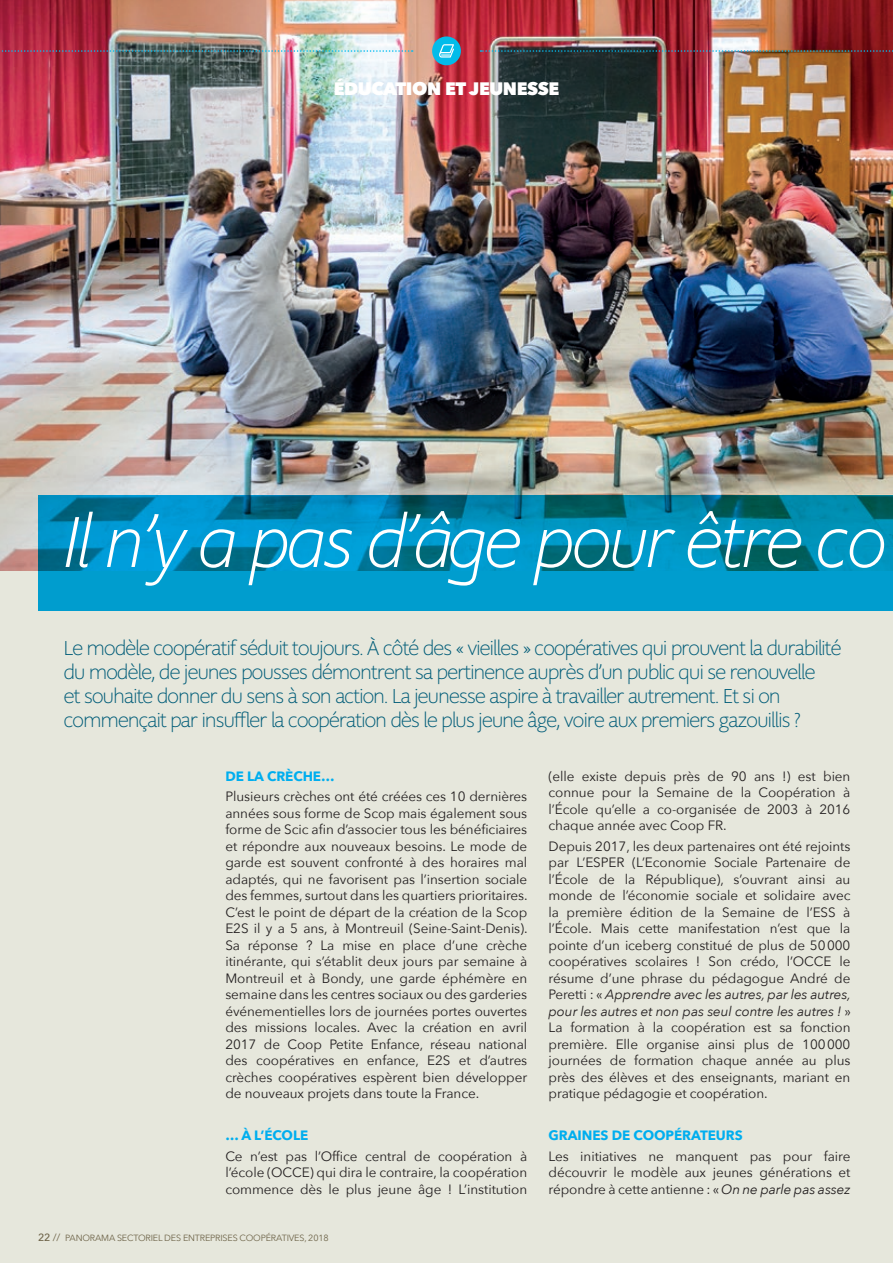
<style>
.page{position:relative;width:893px;height:1263px;background:#fff}
.page>*{position:absolute;margin:0;border:0;box-sizing:border-box;transform-origin:0 0}
.t1{font:italic 75px "Supra X Light Mezzo";letter-spacing:-.02em;color:#fff}
.t2{font:21px/24px "Supra X Light Mezzo";letter-spacing:-.03em;color:#005c78}
.t3{font:800 18px "Avenir Next";letter-spacing:-.025em;color:#fff}
.t4{font:13.5px/16.5px "Avenir Next";letter-spacing:-.005em;color:#231f20;text-align:justify}
.t5{font:700 13.5px "Avenir Next";letter-spacing:-.005em;color:#00aeef}
.t6{font:9px "Avenir Next";letter-spacing:-.02em;color:#6d6348}
.s1{font-weight:500;font-size:10.5px}
.s2{font-size:10.5px}
.s3{font-style:italic}
</style>
<div class="page">
<div style="left:0;top:571px;width:893px;height:692px;background:#e6e7dc"></div>
<img style="left:0;top:0;width:893px;height:571px">
<div style="left:432px;top:36px;width:29px;height:29px;background:#02bcea;border-radius:50%"></div>
<svg style="left:439px;top:44px;width:15px;height:14px"></svg>
<svg style="left:38px;top:495px;width:855px;height:116px;background:#008db8"></svg>
<svg style="left:0;top:50px;width:413px;height:2px"></svg>
<svg style="left:480px;top:50px;width:413px;height:2px"></svg>
<h3 class="t3" style="left:334px;top:77px;width:227px">ÉDUCATION ET JEUNESSE</h3>
<h1 class="t1" style="left:64px;top:495px;width:824px">Il n’y a pas d’âge pour être co</h1>
<p class="t2" style="left:64px;top:636px;width:779px">Le modèle coopératif séduit toujours. À côté des « vieilles » coopératives qui prouvent la durabilité du modèle, de jeunes pousses démontrent sa pertinence auprès d’un public qui se renouvelle<br>et souhaite donner du sens à son action. La jeunesse aspire à travailler autrement. Et si on commençait par insuffler la coopération dès le plus jeune âge, voire aux premiers gazouillis ?</p>
<p class="t5" style="left:225px;top:764px;width:111px">DE LA CRÈCHE…</p>
<p class="t4" style="left:225px;top:788px;width:304px">Plusieurs crèches ont été créées ces 10 dernières années sous forme de Scop mais également sous forme de Scic afin d’associer tous les bénéficiaires et répondre aux nouveaux besoins. Le mode de garde est souvent confronté à des horaires mal adaptés, qui ne favorisent pas l’insertion sociale des femmes, surtout dans les quartiers prioritaires.<br>C’est le point de départ de la création de la Scop E2S il y a 5 ans, à Montreuil (Seine-Saint-Denis).<br>Sa réponse ? La mise en place d’une crèche itinérante, qui s’établit deux jours par semaine à Montreuil et à Bondy, une garde éphémère en semaine dans les centres sociaux ou des garderies événementielles lors de journées portes ouvertes des missions locales. Avec la création en avril 2017 de Coop Petite Enfance, réseau national des coopératives en enfance, E2S et d’autres crèches coopératives espèrent bien développer de nouveaux projets dans toute la France.</p>
<p class="t5" style="left:225px;top:1123px;width:84px">… À L’ÉCOLE</p>
<p class="t4" style="left:225px;top:1147px;width:303px">Ce n’est pas l’Office central de coopération à l’école (OCCE) qui dira le contraire, la coopération commence dès le plus jeune âge ! L’institution</p>
<p class="t6" style="left:38px;top:1230px;width:292px"><span class="s1">22</span> <span class="s2">//</span> PANORAMA SECTORIEL DES ENTREPRISES COOPÉRATIVES, 2018</p>
<p class="t4" style="left:549px;top:767px;width:303px">(elle existe depuis près de 90 ans !) est bien connue pour la Semaine de la Coopération à l’École qu’elle a co-organisée de 2003 à 2016 chaque année avec Coop FR.</p>
<p class="t4" style="left:549px;top:837px;width:304px">Depuis 2017, les deux partenaires ont été rejoints par L’ESPER (L’Economie Sociale Partenaire de l’École de la République), s’ouvrant ainsi au monde de l’économie sociale et solidaire avec la première édition de la Semaine de l’ESS à l’École. Mais cette manifestation n’est que la pointe d’un iceberg constitué de plus de 50000 coopératives scolaires ! Son crédo, l’OCCE le résume d’une phrase du pédagogue André de Peretti : « <span class="s3">Apprendre avec les autres, par les autres, pour les autres et non pas seul contre les autres !</span> » La formation à la coopération est sa fonction première. Elle organise ainsi plus de 100000 journées de formation chaque année au plus près des élèves et des enseignants, mariant en pratique pédagogie et coopération.</p>
<p class="t5" style="left:549px;top:1123px;width:196px">GRAINES DE COOPÉRATEURS</p>
<p class="t4" style="left:549px;top:1147px;width:303px">Les initiatives ne manquent pas pour faire découvrir le modèle aux jeunes générations et répondre à cette antienne : « <span class="s3">On ne parle pas assez</span></p>
</div>
